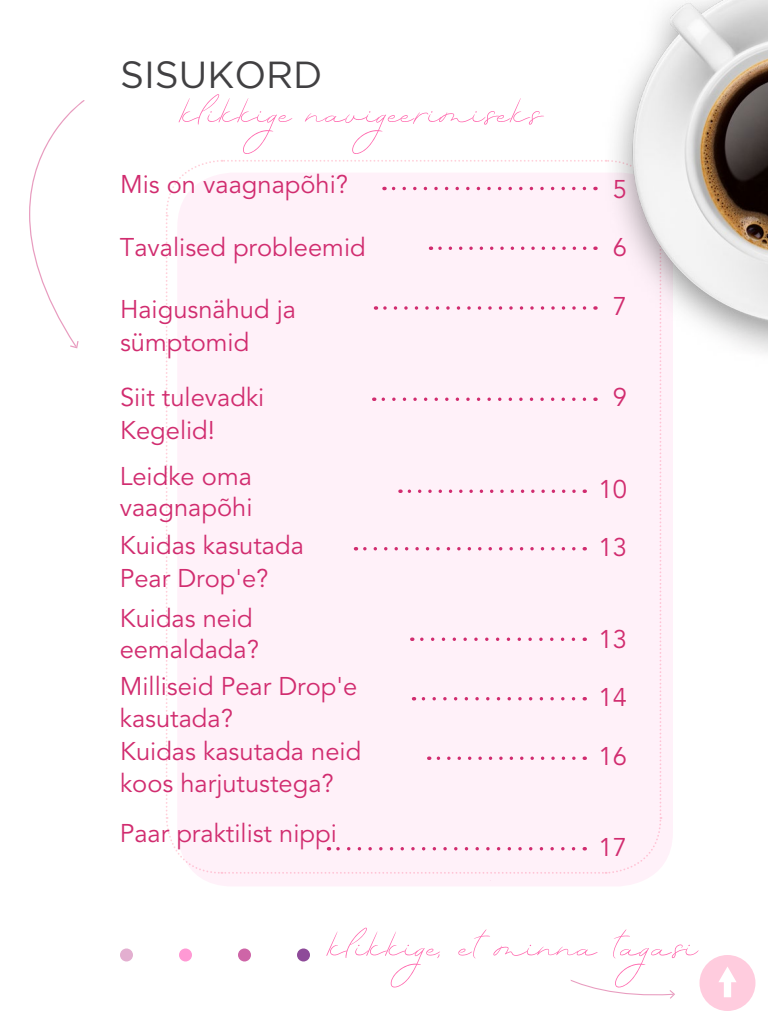
<style>
.page{position:relative;width:768px;height:1024px;background:#fff}
.page>*{position:absolute;margin:0;border:0;box-sizing:border-box;transform-origin:0 0}
.t1{font:51px "MADE The Artist Script";color:#ff66ad}
.t2{font:37.5px "Homepage Baukasten";color:#414042}
.t3{font:25.5px/33px "Avenir LT Std";color:#d12c6f}
</style>
<div class="page">
<svg style="left:571px;top:980px;width:104px;height:19px"></svg>
<div style="left:177px;top:173px;width:496px;height:714px;background:#fff1f9;border-radius:55px"></div>
<img style="left:616px;top:0;width:152px;height:353px">
<svg style="left:29px;top:100px;width:56px;height:248px"></svg>
<div style="left:700px;top:955px;width:56px;height:56px;background:#ffccde;border-radius:50%"></div>
<svg style="left:719px;top:967px;width:17px;height:30px"></svg>
<svg style="left:166px;top:159px;width:496px;height:715px"></svg>
<div style="left:120px;top:948px;width:13px;height:14px;background:#e3afd0;border-radius:50%"></div>
<div style="left:238px;top:948px;width:13px;height:14px;background:#ce65a7;border-radius:50%"></div>
<div style="left:297px;top:948px;width:13px;height:14px;background:#8e4b99;border-radius:50%"></div>
<div style="left:179px;top:948px;width:13px;height:14px;background:#ff99d4;border-radius:50%"></div>
<h2 class="t2" style="left:120px;top:54px;width:204px">SISUKORD</h2>
<h1 class="t1" style="left:181px;top:80px;width:364px">klikkige navigeerimiseks</h1>
<p class="t3" style="left:120px;top:169px;width:230px">Mis on vaagnapõhi?</p>
<p class="t3" style="left:120px;top:231px;width:247px">Tavalised probleemid</p>
<p class="t3" style="left:120px;top:293px;width:178px">Haigusnähud ja sümptomid</p>
<p class="t3" style="left:120px;top:382px;width:146px">Siit tulevadki<br>Kegelid!</p>
<p class="t3" style="left:120px;top:462px;width:134px;line-height:30.6px">Leidke oma vaagnapõhi</p>
<p class="t3" style="left:120px;top:529px;width:186px">Kuidas kasutada<br>Pear Drop'e?</p>
<p class="t3" style="left:120px;top:604px;width:141px;line-height:30.6px">Kuidas neid eemaldada?</p>
<p class="t3" style="left:120px;top:671px;width:243px;line-height:32.3px">Milliseid Pear Drop'e kasutada?<br>Kuidas kasutada neid koos harjutustega?</p>
<p class="t3" style="left:120px;top:817px;width:219px">Paar praktilist nippi</p>
<p class="t3" style="left:613px;top:173px;width:16px">5</p>
<p class="t3" style="left:613px;top:232px;width:16px">6</p>
<p class="t3" style="left:613px;top:290px;width:16px">7</p>
<p class="t3" style="left:613px;top:382px;width:16px">9</p>
<p class="t3" style="left:599px;top:473px;width:30px">10</p>
<p class="t3" style="left:599px;top:532px;width:30px">13</p>
<p class="t3" style="left:599px;top:623px;width:30px">13</p>
<p class="t3" style="left:599px;top:682px;width:30px">14</p>
<p class="t3" style="left:599px;top:740px;width:30px">16</p>
<p class="t3" style="left:599px;top:832px;width:30px">17</p>
<h1 class="t1" style="left:328px;top:914px;width:372px">klikkige, et minna tagasi</h1>
</div>
